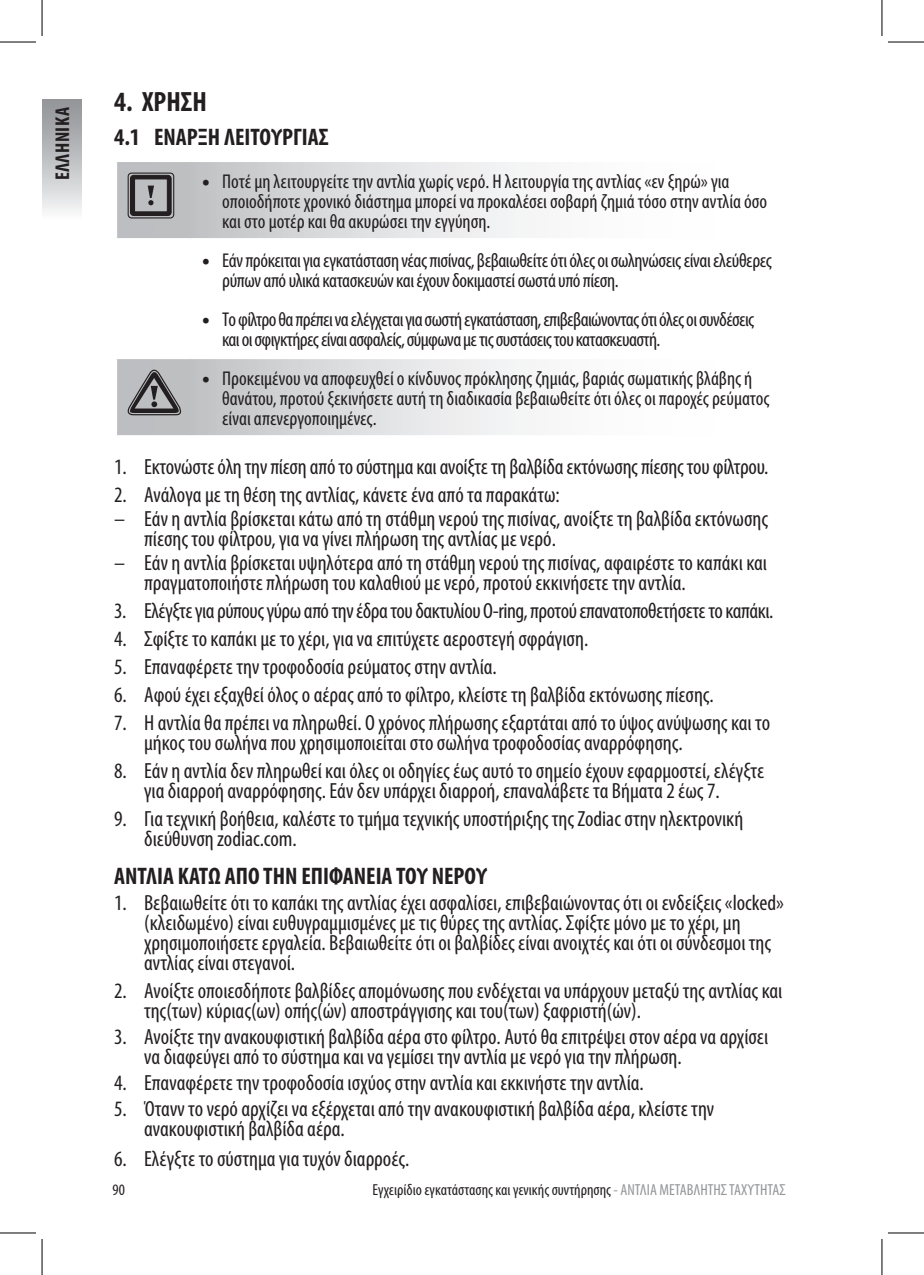
<style>
.page{position:relative;width:924px;height:1275px;background:#fff}
.page>*{position:absolute;margin:0;border:0;box-sizing:border-box;transform-origin:0 0}
.t1{font:700 condensed 28px "Myriad Pro";color:#231f20}
.SECTION_3_header_12{font:700 condensed 24px "Myriad Pro";color:#231f20}
.t2{font:condensed 22px/20px "Myriad Pro";color:#231f20}
.t3{font:condensed 22px "Myriad Pro";letter-spacing:-.02em;color:#231f20}
.t4{font:condensed 20px/20px "Myriad Pro";letter-spacing:-.005em;color:#231f20}
.t5{font:condensed 20px/20px "Myriad Pro";letter-spacing:-.03em;color:#231f20}
.t6{font:700 condensed 20px "Myriad Pro";letter-spacing:.02em;color:#231f20}
.t7{font:condensed 16px "Myriad Pro";color:#231f20}
.s1{font-weight:600;font-size:28px}
.s2{color:#939598}
</style>
<div class="page">
<svg style="left:42px;top:99px;width:39px;height:113px;background:#bebfc2"></svg>
<div style="left:116px;top:160px;width:74px;height:80px;background:#bebfc1"></div>
<div style="left:190px;top:160px;width:593px;height:80px;background:linear-gradient(to right,#cacbce,#fff)"></div>
<div style="left:116px;top:358px;width:74px;height:78px;background:#bebfc1"></div>
<div style="left:190px;top:358px;width:593px;height:78px;background:linear-gradient(to right,#cacbce,#fff)"></div>
<hr style="left:114px;top:159px;width:76px;height:3px;background:#fff">
<hr style="left:114px;top:162px;width:3px;height:76px;background:#fff">
<hr style="left:190px;top:159px;width:595px;height:3px;background:#fff">
<hr style="left:782px;top:162px;width:3px;height:76px;background:#fff">
<hr style="left:114px;top:359px;width:3px;height:76px;background:#fff">
<hr style="left:114px;top:238px;width:76px;height:3px;background:#fff">
<hr style="left:190px;top:238px;width:595px;height:3px;background:#fff">
<hr style="left:114px;top:356px;width:76px;height:3px;background:#fff">
<hr style="left:190px;top:356px;width:593px;height:3px;background:#fff">
<hr style="left:114px;top:435px;width:76px;height:3px;background:#fff">
<hr style="left:190px;top:435px;width:593px;height:3px;background:#fff">
<div style="left:128px;top:173px;width:46px;height:45px;border:1px solid #231f20;border-radius:3px"></div>
<svg style="left:129px;top:174px;width:43px;height:42px"></svg>
<svg style="left:127px;top:369px;width:55px;height:47px"></svg>
<hr style="left:0;top:42px;width:36px;height:1px;background:#000">
<hr style="left:887px;top:42px;width:36px;height:1px;background:#000">
<hr style="left:0;top:1232px;width:36px;height:1px;background:#000">
<hr style="left:887px;top:1232px;width:36px;height:1px;background:#000">
<hr style="left:42px;top:0;width:1px;height:36px;background:#000">
<hr style="left:42px;top:1239px;width:1px;height:36px;background:#000">
<hr style="left:881px;top:0;width:1px;height:36px;background:#000">
<hr style="left:881px;top:1239px;width:1px;height:36px;background:#000">
<p class="t6" style="left:50px;top:180px;width:74px;rotate:-90deg">ΕΛΛΗΝΙΚΑ</p>
<p class="t1" style="left:114px;top:84px;width:94px">4. ΧΡΗΣΗ</p>
<p class="SECTION_3_header_12" style="left:114px;top:122px;width:216px">4.1 ΕΝΑΡΞΗ ΛΕΙΤΟΥΡΓΙΑΣ</p>
<p class="t4" style="left:222px;top:171px;width:546px;text-indent:-20px"><span class="s1">•</span> Ποτέ μη λειτουργείτε την αντλία χωρίς νερό. Η λειτουργία της αντλίας «εν ξηρώ» για οποιοδήποτε χρονικό διάστημα μπορεί να προκαλέσει σοβαρή ζημιά τόσο στην αντλία όσο και στο μοτέρ και θα ακυρώσει την εγγύηση.</p>
<p class="t4" style="left:222px;top:250px;width:551px;text-indent:-20px"><span class="s1">•</span> Εάν πρόκειται για εγκατάσταση νέας πισίνας, βεβαιωθείτε ότι όλες οι σωληνώσεις είναι ελεύθερες ρύπων από υλικά κατασκευών και έχουν δοκιμαστεί σωστά υπό πίεση.</p>
<p class="t5" style="left:222px;top:309px;width:533px;text-indent:-20px"><span class="s1">•</span> Το φίλτρο θα πρέπει να ελέγχεται για σωστή εγκατάσταση, επιβεβαιώνοντας ότι όλες οι συνδέσεις και οι σφιγκτήρες είναι ασφαλείς, σύμφωνα με τις συστάσεις του κατασκευαστή.</p>
<p class="t4" style="left:222px;top:368px;width:548px;text-indent:-20px"><span class="s1">•</span> Προκειμένου να αποφευχθεί ο κίνδυνος πρόκλησης ζημιάς, βαριάς σωματικής βλάβης ή θανάτου, προτού ξεκινήσετε αυτή τη διαδικασία βεβαιωθείτε ότι όλες οι παροχές ρεύματος είναι απενεργοποιημένες.</p>
<p class="t2" style="left:114px;top:456px;width:655px">1. Εκτονώστε όλη την πίεση από το σύστημα και ανοίξτε τη βαλβίδα εκτόνωσης πίεσης του φίλτρου.</p>
<p class="t2" style="left:114px;top:484px;width:447px">2. Ανάλογα με τη θέση της αντλίας, κάνετε ένα από τα παρακάτω:</p>
<p class="t2" style="left:144px;top:508px;width:625px;text-indent:-30px">– Εάν η αντλία βρίσκεται κάτω από τη στάθμη νερού της πισίνας, ανοίξτε τη βαλβίδα εκτόνωσης πίεσης του φίλτρου, για να γίνει πλήρωση της αντλίας με νερό.</p>
<p class="t2" style="left:144px;top:552px;width:624px;text-indent:-30px">– Εάν η αντλία βρίσκεται υψηλότερα από τη στάθμη νερού της πισίνας, αφαιρέστε το καπάκι και πραγματοποιήστε πλήρωση του καλαθιού με νερό, προτού εκκινήσετε την αντλία.</p>
<p class="t3" style="left:114px;top:597px;width:660px">3. Ελέγξτε για ρύπους γύρω από την έδρα του δακτυλίου O-ring, προτού επανατοποθετήσετε το καπάκι.</p>
<p class="t2" style="left:114px;top:628px;width:475px">4. Σφίξτε το καπάκι με το χέρι, για να επιτύχετε αεροστεγή σφράγιση.</p>
<p class="t2" style="left:114px;top:656px;width:384px">5. Επαναφέρετε την τροφοδοσία ρεύματος στην αντλία.</p>
<p class="t2" style="left:114px;top:684px;width:601px">6. Αφού έχει εξαχθεί όλος ο αέρας από το φίλτρο, κλείστε τη βαλβίδα εκτόνωσης πίεσης.</p>
<p class="t2" style="left:144px;top:712px;width:627px;text-indent:-30px">7. Η αντλία θα πρέπει να πληρωθεί. Ο χρόνος πλήρωσης εξαρτάται από το ύψος ανύψωσης και το μήκος του σωλήνα που χρησιμοποιείται στο σωλήνα τροφοδοσίας αναρρόφησης.</p>
<p class="t2" style="left:144px;top:760px;width:621px;text-indent:-30px">8. Εάν η αντλία δεν πληρωθεί και όλες οι οδηγίες έως αυτό το σημείο έχουν εφαρμοστεί, ελέγξτε για διαρροή αναρρόφησης. Εάν δεν υπάρχει διαρροή, επαναλάβετε τα Βήματα 2 έως 7.</p>
<p class="t2" style="left:144px;top:808px;width:600px;text-indent:-30px">9. Για τεχνική βοήθεια, καλέστε το τμήμα τεχνικής υποστήριξης της Zodiac στην ηλεκτρονική διεύθυνση zodiac.com.</p>
<p class="SECTION_3_header_12" style="left:114px;top:861px;width:374px">ΑΝΤΛΙΑ ΚΑΤΩ ΑΠΟ ΤΗΝ ΕΠΙΦΑΝΕΙΑ ΤΟΥ ΝΕΡΟΥ</p>
<p class="t2" style="left:144px;top:892px;width:641px;text-indent:-30px">1. Βεβαιωθείτε ότι το καπάκι της αντλίας έχει ασφαλίσει, επιβεβαιώνοντας ότι οι ενδείξεις «locked» (κλειδωμένο) είναι ευθυγραμμισμένες με τις θύρες της αντλίας. Σφίξτε μόνο με το χέρι, μη χρησιμοποιήσετε εργαλεία. Βεβαιωθείτε ότι οι βαλβίδες είναι ανοιχτές και ότι οι σύνδεσμοι της αντλίας είναι στεγανοί.</p>
<p class="t2" style="left:144px;top:980px;width:639px;text-indent:-30px">2. Ανοίξτε οποιεσδήποτε βαλβίδες απομόνωσης που ενδέχεται να υπάρχουν μεταξύ της αντλίας και της(των) κύριας(ων) οπής(ών) αποστράγγισης και του(των) ξαφριστή(ών).</p>
<p class="t2" style="left:144px;top:1026px;width:625px;text-indent:-30px">3. Ανοίξτε την ανακουφιστική βαλβίδα αέρα στο φίλτρο. Αυτό θα επιτρέψει στον αέρα να αρχίσει να διαφεύγει από το σύστημα και να γεμίσει την αντλία με νερό για την πλήρωση.</p>
<p class="t2" style="left:114px;top:1072px;width:531px">4. Επαναφέρετε την τροφοδοσία ισχύος στην αντλία και εκκινήστε την αντλία.</p>
<p class="t2" style="left:144px;top:1098px;width:571px;text-indent:-30px">5. Ότανν το νερό αρχίζει να εξέρχεται από την ανακουφιστική βαλβίδα αέρα, κλείστε την ανακουφιστική βαλβίδα αέρα.</p>
<p class="t2" style="left:114px;top:1148px;width:296px">6. Ελέγξτε το σύστημα για τυχόν διαρροές.</p>
<p class="t7" style="left:112px;top:1180px;width:14px">90</p>
<p class="t7" style="left:372px;top:1180px;width:414px">Εγχειρίδιο εγκατάστασης και γενικής συντήρησης <span class="s2">- ΑΝΤΛΙΑ ΜΕΤΑΒΛΗΤΗΣ ΤΑΧΥΤΗΤΑΣ</span></p>
</div>
